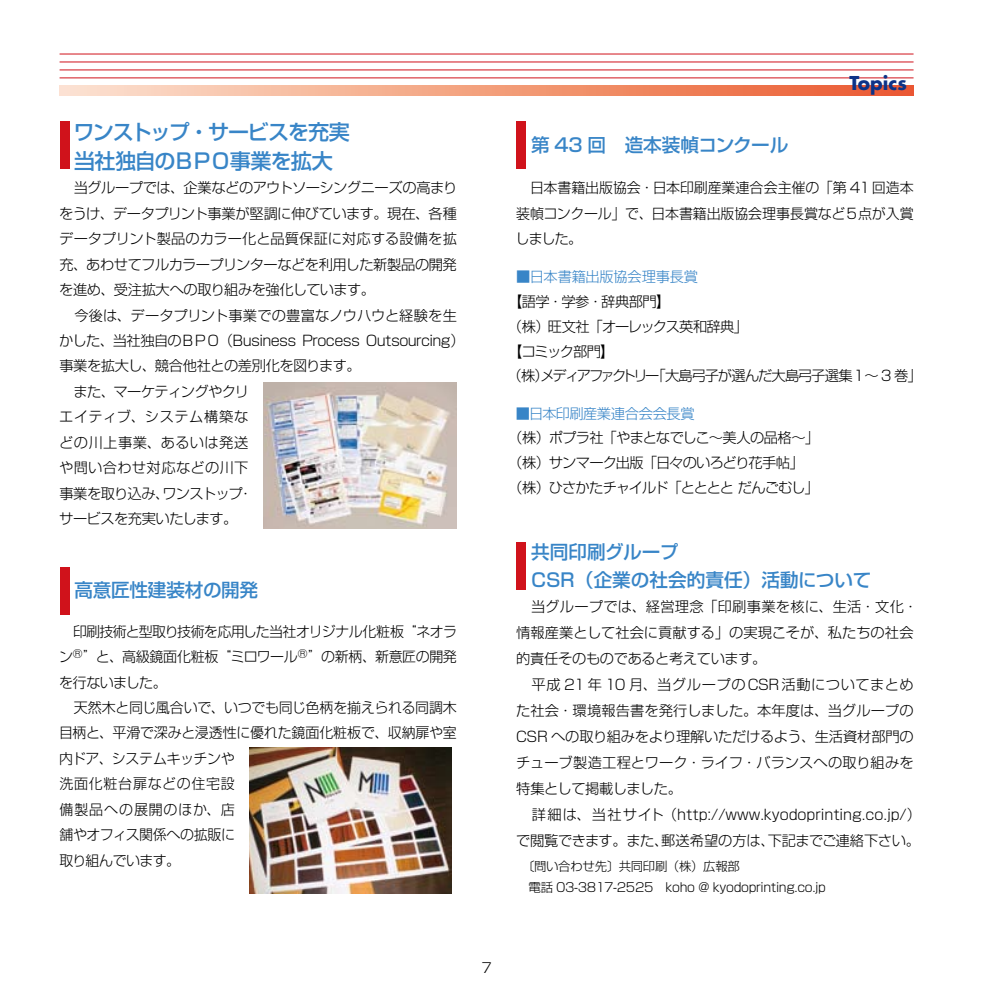
<style>
.page{position:relative;width:993px;height:993px;background:#fff}
.page>*{position:absolute;margin:0;border:0;box-sizing:border-box;transform-origin:0 0}
.t1{font:500 21px/28.5px "Shin Go Pro";letter-spacing:-.055em;color:#3885c7}
.t2{font:500 18.55px/28.5px "Shin Go Pro";letter-spacing:-.01em;color:#3885c7}
.t3{font:700 18.55px "Futura";color:#0c3388}
.t4{font:300 14.17px/25.4px "Shin Go Pro";letter-spacing:-.025em;color:#000}
.t5{font:300 14.17px/26.1px "Shin Go Pro";letter-spacing:-.005em;color:#000}
.t6{font:300 14.17px/24.8px "Shin Go Pro";letter-spacing:-.07em;color:#000}
.t7{font:300 14.17px/24.8px "Shin Go Pro";letter-spacing:-.06em;color:#000}
.t8{font:300 14.17px "Shin Go Pro";letter-spacing:-.025em;color:#3885c7}
.t9{font:300 13.65px "Shin Go Pro";color:#000}
.t10{font:300 12.42px/20.8px "Shin Go Pro";letter-spacing:-.025em;color:#000}
</style>
<div class="page">
<div style="left:516px;top:542px;width:10px;height:47px;background:#d0121b"></div>
<div style="left:60px;top:122px;width:9px;height:47px;background:#d0121b"></div>
<div style="left:516px;top:122px;width:10px;height:47px;background:#d0121b"></div>
<div style="left:60px;top:567px;width:9px;height:47px;background:#d0121b"></div>
<hr style="left:60px;top:53px;width:853px;height:1px;background:#d0121b">
<hr style="left:60px;top:61px;width:853px;height:1px;background:#d0121b">
<hr style="left:60px;top:69px;width:853px;height:1px;background:#d0121b">
<hr style="left:60px;top:77px;width:853px;height:1px;background:#d0121b">
<svg style="left:60px;top:85px;width:853px;height:10px;background:#f29e7d"></svg>
<img style="left:263px;top:382px;width:193px;height:146px">
<img style="left:249px;top:747px;width:202px;height:146px">
<h1 class="t1" style="left:73px;top:115px;width:278px">ワンストップ・サービスを充実当社独自のＢＰＯ事業を拡大</h1>
<p class="t4" style="left:59px;top:173px;width:407px">　当グループでは、企業などのアウトソーシングニーズの高まりをうけ、データプリント事業が堅調に伸びています。現在、各種データプリント製品のカラー化と品質保証に対応する設備を拡充、あわせてフルカラープリンターなどを利用した新製品の開発を進め、受注拡大への取り組みを強化しています。<br>　今後は、データプリント事業での豊富なノウハウと経験を生かした、当社独自のＢＰＯ（Business Process Outsourcing）事業を拡大し、競合他社との差別化を図ります。<br>　また、マーケティングやクリ<br>エイティブ、システム構築な<br>どの川上事業、あるいは発送<br>や問い合わせ対応などの川下<br>事業を取り込み、ワンストップ・<br>サービスを充実いたします。</p>
<h2 class="t2" style="left:74px;top:573px;width:185px">高意匠性建装材の開発</h2>
<p class="t4" style="left:59px;top:616px;width:399px">　印刷技術と型取り技術を応用した当社オリジナル化粧板“ネオラン<sup>®</sup>”と、高級鏡面化粧板“ミロワール<sup>®</sup>”の新柄、新意匠の開発を行ないました。<br>　天然木と同じ風合いで、いつでも同じ色柄を揃えられる同調木目柄と、平滑で深みと浸透性に優れた鏡面化粧板で、収納扉や室内ドア、システムキッチンや<br>洗面化粧台扉などの住宅設<br>備製品への展開のほか、店<br>舗やオフィス関係への拡販に<br>取り組んでいます。</p>
<h2 class="t2" style="left:531px;top:128px;width:259px">第 43 回　造本装幀コンクール</h2>
<h2 class="t3" style="left:849px;top:70px;width:59px">Topics</h2>
<p class="t4" style="left:515px;top:173px;width:399px;text-align:justify">　日本書籍出版協会･日本印刷産業連合会主催の「第 41回造本装幀コンクール」で、日本書籍出版協会理事長賞など５点が入賞しました。</p>
<p class="t8" style="left:516px;top:265px;width:183px">■日本書籍出版協会理事長賞</p>
<p class="t6" style="left:507px;top:287px;width:416px">【語学・学参・辞典部門】<br>（株）旺文社「オーレックス英和辞典」<br>【コミック部門】<br>（株）メディアファクトリー「大島弓子が選んだ大島弓子選集1～ 3 巻」</p>
<p class="t8" style="left:516px;top:401px;width:180px">■日本印刷産業連合会会長賞</p>
<p class="t7" style="left:508px;top:423px;width:312px">（株）ポプラ社「やまとなでしこ～美人の品格～」（株）サンマーク出版「日々のいろどり花手帖」（株）ひさかたチャイルド「とととと だんごむし」</p>
<h2 class="t2" style="left:529px;top:535px;width:343px">共同印刷グループ　<br>ＣＳＲ（企業の社会的責任）活動について</h2>
<p class="t5" style="left:516px;top:591px;width:406px">　当グループでは、経営理念「印刷事業を核に、生活・文化・情報産業として社会に貢献する」の実現こそが、私たちの社会的責任そのものであると考えています。<br>　平成 21 年 10 月、当グループのCSR活動についてまとめた社会・環境報告書を発行しました。本年度は、当グループの<br>CSR への取り組みをより理解いただけるよう、生活資材部門のチューブ製造工程とワーク・ライフ・バランスへの取り組みを特集として掲載しました。<br>　詳細は、当社サイト（http://www.kyodoprinting.co.jp/）で閲覧できます。また、郵送希望の方は、下記までご連絡下さい。</p>
<p class="t10" style="left:516px;top:853px;width:311px">　〔問い合わせ先〕共同印刷（株）広報部　<br>　電話 03-3817-2525　koho ＠ kyodoprinting.co.jp</p>
<p class="t9" style="left:481px;top:955px;width:12px">7</p>
</div>
